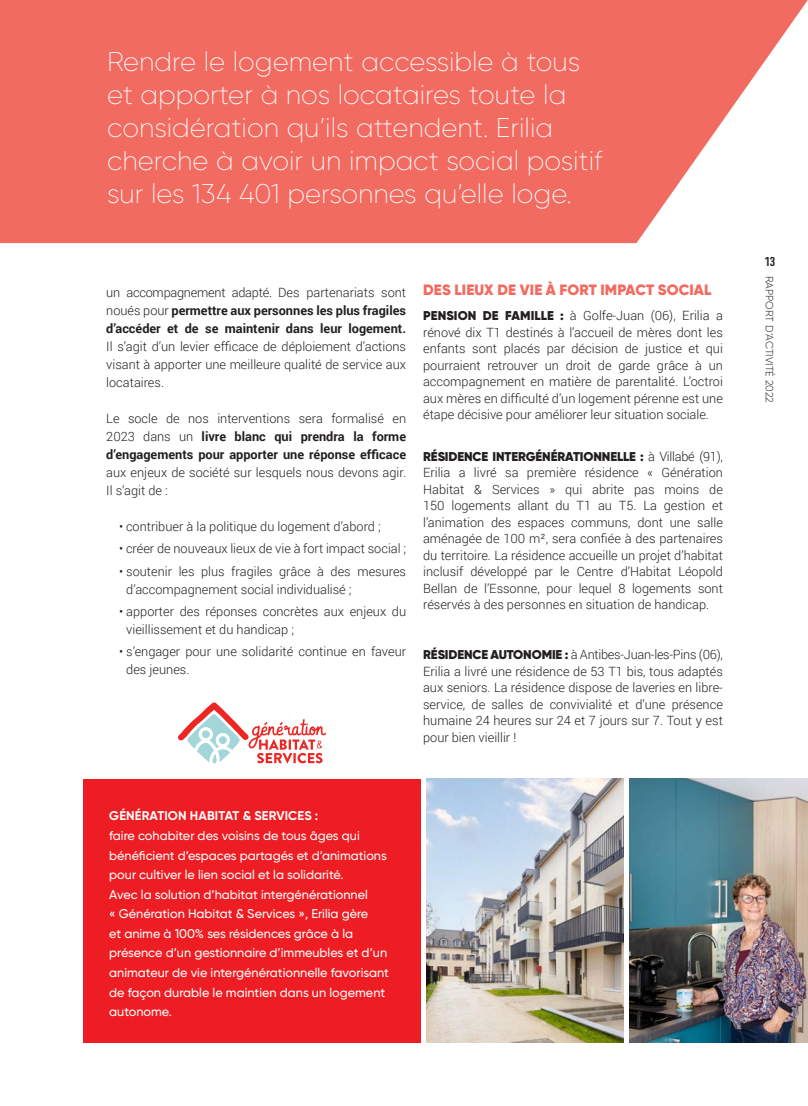
<style>
.page{position:relative;width:808px;height:1106px;background:#fff}
.page>*{position:absolute;margin:0;border:0;box-sizing:border-box;transform-origin:0 0}
.texte_courant{font:200 27px/33px "Gilroy";color:#fff}
.texte_courant-2{font:900 15px "Gilroy";letter-spacing:.01em;color:#f26b61}
.t1{font:700 13.5px "Marianina FY";color:#231f20}
.texte_courant-3{font:300 12.75px/16.5px "Roboto";color:#231f20;text-align:justify}
.texte_courant-4{font:500 12.6px/19.5px "Gilroy";color:#fff}
.t2{font:300 10.5px "Gilroy";letter-spacing:.01em;color:#231f20}
.s1{font-weight:700}
.s2{font-family:"Gilroy";font-weight:900}
</style>
<div class="page">
<svg style="left:0;top:0;width:808px;height:243px;background:#f37a71"></svg>
<img style="left:629px;top:778px;width:179px;height:264px">
<img style="left:427px;top:778px;width:196px;height:264px">
<div style="left:83px;top:779px;width:338px;height:263px;background:#ee1d23"></div>
<svg style="left:178px;top:702px;width:148px;height:61px"></svg>
<p class="texte_courant" style="left:107px;top:44px;width:497px">Rendre le logement accessible à tous et apporter à nos locataires toute la considération qu’ils attendent. Erilia cherche à avoir un impact social positif sur les 134 401 personnes qu’elle loge.</p>
<p class="texte_courant-3" style="left:106px;top:283px;width:301px;line-height:18px">un accompagnement adapté. Des partenariats sont noués pour <span class="s1">permettre aux personnes les plus fragiles d’accéder et de se maintenir dans leur logement.<br></span>Il s’agit d’un levier efficace de déploiement d’actions visant à apporter une meilleure qualité de service aux locataires.</p>
<p class="texte_courant-3" style="left:106px;top:409px;width:301px;line-height:18px">Le socle de nos interventions sera formalisé en 2023 dans un <span class="s1">livre blanc qui prendra la forme d’engagements pour apporter une réponse efficace </span>aux enjeux de société sur lesquels nous devons agir.<br>Il s’agit de :</p>
<p class="texte_courant-3" style="left:119px;top:518px;width:263px">• contribuer à la politique du logement d’abord ;</p>
<p class="texte_courant-3" style="left:119px;top:540px;width:289px">• créer de nouveaux lieux de vie à fort impact social ;</p>
<p class="texte_courant-3" style="left:126px;top:561px;width:281px;line-height:18px;text-indent:-7px">• soutenir les plus fragiles grâce à des mesures d’accompagnement social individualisé ;</p>
<p class="texte_courant-3" style="left:126px;top:602px;width:281px;line-height:18px;text-indent:-7px">• apporter des réponses concrètes aux enjeux du vieillissement et du handicap ;</p>
<p class="texte_courant-3" style="left:126px;top:642px;width:281px;line-height:18px;text-indent:-7px">• s’engager pour une solidarité continue en faveur des jeunes.</p>
<p class="texte_courant-2" style="left:423px;top:280px;width:290px">DES LIEUX DE VIE À FORT IMPACT SOCIAL</p>
<p class="texte_courant-3" style="left:423px;top:307px;width:301px"><span class="s2">PENSION DE FAMILLE :</span> à Golfe-Juan (06), Erilia a rénové dix T1 destinés à l’accueil de mères dont les enfants sont placés par décision de justice et qui pourraient retrouver un droit de garde grâce à un accompagnement en matière de parentalité. L’octroi aux mères en difficulté d’un logement pérenne est une étape décisive pour améliorer leur situation sociale.</p>
<p class="texte_courant-3" style="left:423px;top:447px;width:301px"><span class="s2">RÉSIDENCE INTERGÉNÉRATIONNELLE :</span> à Villabé (91), Erilia a livré sa première résidence « Génération Habitat &amp; Services » qui abrite pas moins de 150 logements allant du T1 au T5. La gestion et l’animation des espaces communs, dont une salle aménagée de 100 m², sera confiée à des partenaires du territoire. La résidence accueille un projet d’habitat inclusif développé par le Centre d’Habitat Léopold Bellan de l’Essonne, pour lequel 8 logements sont réservés à des personnes en situation de handicap.</p>
<p class="texte_courant-3" style="left:423px;top:646px;width:301px"><span class="s2">RÉSIDENCE AUTONOMIE :</span> à Antibes-Juan-les-Pins (06), Erilia a livré une résidence de 53 T1 bis, tous adaptés aux seniors. La résidence dispose de laveries en libre&shy;service, de salles de convivialité et d’une présence humaine 24 heures sur 24 et 7 jours sur 7. Tout y est pour bien vieillir !</p>
<p class="texte_courant-4" style="left:109px;top:806px;width:281px"><span class="s1">GÉNÉRATION HABITAT &amp; SERVICES :<br></span>faire cohabiter des voisins de tous âges qui bénéficient d’espaces partagés et d’animations pour cultiver le lien social et la solidarité.<br>Avec la solution d’habitat intergénérationnel<br>« Génération Habitat &amp; Services », Erilia gère<br>et anime à 100% ses résidences grâce à la présence d’un gestionnaire d’immeubles et d’un animateur de vie intergénérationnelle favorisant de façon durable le maintien dans un logement autonome.</p>
<p class="t1" style="left:765px;top:254px;width:12px">13</p>
<p class="t2" style="left:776px;top:276px;width:129px;rotate:90deg">RAPPORT D’ACTIVITÉ 2022</p>
</div>
